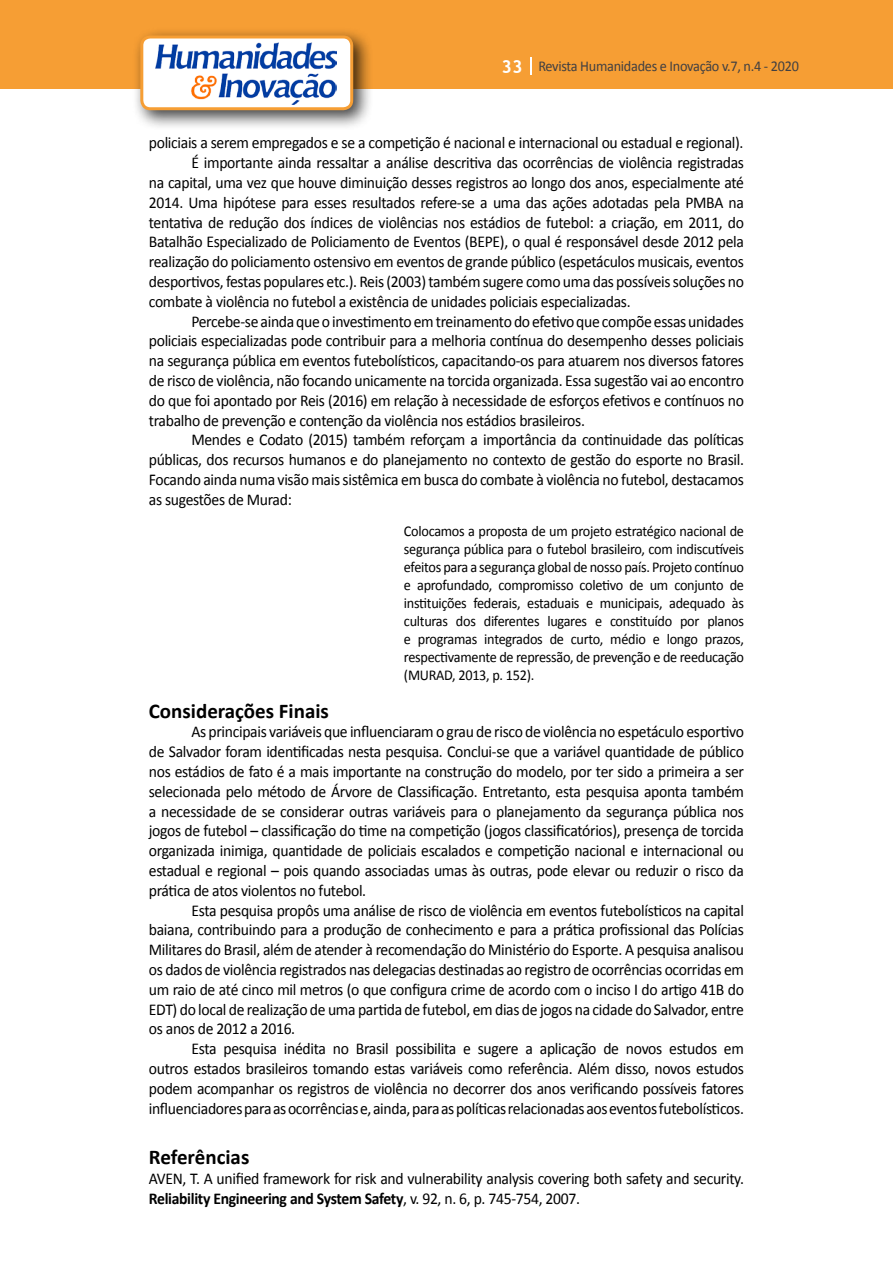
<style>
.page{position:relative;width:893px;height:1263px;background:#fff}
.page>*{position:absolute;margin:0;border:0;box-sizing:border-box;transform-origin:0 0}
.t1{font:700 21px "Calibri";color:#000}
.t2{font:16.5px/19.8px "Calibri";letter-spacing:-.02em;color:#000;text-align:justify;scale:.95 1}
.t3{font:15px/18px "Calibri";letter-spacing:-.02em;color:#000;text-align:justify;scale:.95 1}
.t4{font:15px "Calibri";letter-spacing:-.02em;color:#414042;scale:.95 1}
.s1{font-family:"Trebuchet MS";font-weight:700;font-size:18px;color:#fff}
.s2{font-weight:700}
</style>
<div class="page">
<div style="left:0;top:0;width:893px;height:88px;background:#f69e34"></div>
<svg style="left:530px;top:57px;width:2px;height:18px"></svg>
<div style="left:132px;top:27px;width:241px;height:103px;background:#000;opacity:.75"></div>
<div style="left:142px;top:37px;width:210px;height:72px;background:#fff;border-radius:9px"></div>
<img style="left:156px;top:43px;width:180px;height:62px">
<div style="left:140px;top:35px;width:213px;height:75px;border:3px solid #f69e34;border-radius:9px"></div>
<p class="t4" style="left:501px;top:57px;width:315px"><span class="s1">33</span> Revista Humanidades e Inovação v.7, n.4 - 2020</p>
<p class="t2" style="left:149px;top:133px;width:628px">policiais a serem empregados e se a competição é nacional e internacional ou estadual e regional).</p>
<p class="t2" style="left:191px;top:153px;width:583px">É importante ainda ressaltar a análise descritiva das ocorrências de violência registradas</p>
<p class="t2" style="left:149px;top:173px;width:628px">na capital, uma vez que houve diminuição desses registros ao longo dos anos, especialmente até</p>
<p class="t2" style="left:149px;top:193px;width:628px">2014. Uma hipótese para esses resultados refere-se a uma das ações adotadas pela PMBA na</p>
<p class="t2" style="left:149px;top:212px;width:628px">tentativa de redução dos índices de violências nos estádios de futebol: a criação, em 2011, do</p>
<p class="t2" style="left:149px;top:232px;width:628px">Batalhão Especializado de Policiamento de Eventos (BEPE), o qual é responsável desde 2012 pela</p>
<p class="t2" style="left:149px;top:252px;width:628px">realização do policiamento ostensivo em eventos de grande público (espetáculos musicais, eventos</p>
<p class="t2" style="left:149px;top:272px;width:628px">desportivos, festas populares etc.). Reis (2003) também sugere como uma das possíveis soluções no</p>
<p class="t2" style="left:149px;top:292px;width:509px">combate à violência no futebol a existência de unidades policiais especializadas.</p>
<p class="t2" style="left:191px;top:311px;width:583px">Percebe-se ainda que o investimento em treinamento do efetivo que compõe essas unidades</p>
<p class="t2" style="left:149px;top:331px;width:628px">policiais especializadas pode contribuir para a melhoria contínua do desempenho desses policiais</p>
<p class="t2" style="left:149px;top:351px;width:628px">na segurança pública em eventos futebolísticos, capacitando-os para atuarem nos diversos fatores</p>
<p class="t2" style="left:149px;top:371px;width:628px">de risco de violência, não focando unicamente na torcida organizada. Essa sugestão vai ao encontro</p>
<p class="t2" style="left:149px;top:391px;width:628px">do que foi apontado por Reis (2016) em relação à necessidade de esforços efetivos e contínuos no</p>
<p class="t2" style="left:149px;top:410px;width:461px">trabalho de prevenção e contenção da violência nos estádios brasileiros.</p>
<p class="t2" style="left:191px;top:430px;width:583px">Mendes e Codato (2015) também reforçam a importância da continuidade das políticas</p>
<p class="t2" style="left:149px;top:450px;width:628px">públicas, dos recursos humanos e do planejamento no contexto de gestão do esporte no Brasil.</p>
<p class="t2" style="left:149px;top:470px;width:628px">Focando ainda numa visão mais sistêmica em busca do combate à violência no futebol, destacamos</p>
<p class="t2" style="left:149px;top:490px;width:152px">as sugestões de Murad:</p>
<p class="t3" style="left:404px;top:522px;width:360px">Colocamos a proposta de um projeto estratégico nacional de segurança pública para o futebol brasileiro, com indiscutíveis efeitos para a segurança global de nosso país. Projeto contínuo e aprofundado, compromisso coletivo de um conjunto de instituições federais, estaduais e municipais, adequado às culturas dos diferentes lugares e constituído por planos e programas integrados de curto, médio e longo prazos, respectivamente de repressão, de prevenção e de reeducação (MURAD, 2013, p. 152).</p>
<p class="t1" style="left:149px;top:697px;width:182px">Considerações Finais</p>
<p class="t2" style="left:149px;top:722px;width:628px;text-indent:43px">As principais variáveis que influenciaram o grau de risco de violência no espetáculo esportivo de Salvador foram identificadas nesta pesquisa. Conclui-se que a variável quantidade de público nos estádios de fato é a mais importante na construção do modelo, por ter sido a primeira a ser selecionada pelo método de Árvore de Classificação. Entretanto, esta pesquisa aponta também a necessidade de se considerar outras variáveis para o planejamento da segurança pública nos jogos de futebol – classificação do time na competição (jogos classificatórios), presença de torcida organizada inimiga, quantidade de policiais escalados e competição nacional e internacional ou estadual e regional – pois quando associadas umas às outras, pode elevar ou reduzir o risco da prática de atos violentos no futebol.</p>
<p class="t2" style="left:149px;top:900px;width:628px;text-indent:43px">Esta pesquisa propôs uma análise de risco de violência em eventos futebolísticos na capital baiana, contribuindo para a produção de conhecimento e para a prática profissional das Polícias Militares do Brasil, além de atender à recomendação do Ministério do Esporte. A pesquisa analisou os dados de violência registrados nas delegacias destinadas ao registro de ocorrências ocorridas em um raio de até cinco mil metros (o que configura crime de acordo com o inciso I do artigo 41B do EDT) do local de realização de uma partida de futebol, em dias de jogos na cidade do Salvador, entre os anos de 2012 a 2016.</p>
<p class="t2" style="left:149px;top:1039px;width:628px;text-indent:43px">Esta pesquisa inédita no Brasil possibilita e sugere a aplicação de novos estudos em outros estados brasileiros tomando estas variáveis como referência. Além disso, novos estudos podem acompanhar os registros de violência no decorrer dos anos verificando possíveis fatores influenciadores para as ocorrências e, ainda, para as políticas relacionadas aos eventos futebolísticos.</p>
<p class="t1" style="left:149px;top:1144px;width:102px">Referências</p>
<p class="t2" style="left:149px;top:1168px;width:628px">AVEN, T. A unified framework for risk and vulnerability analysis covering both safety and security.<br><span class="s2">Reliability Engineering and System Safety</span>, v. 92, n. 6, p. 745-754, 2007.</p>
</div>
